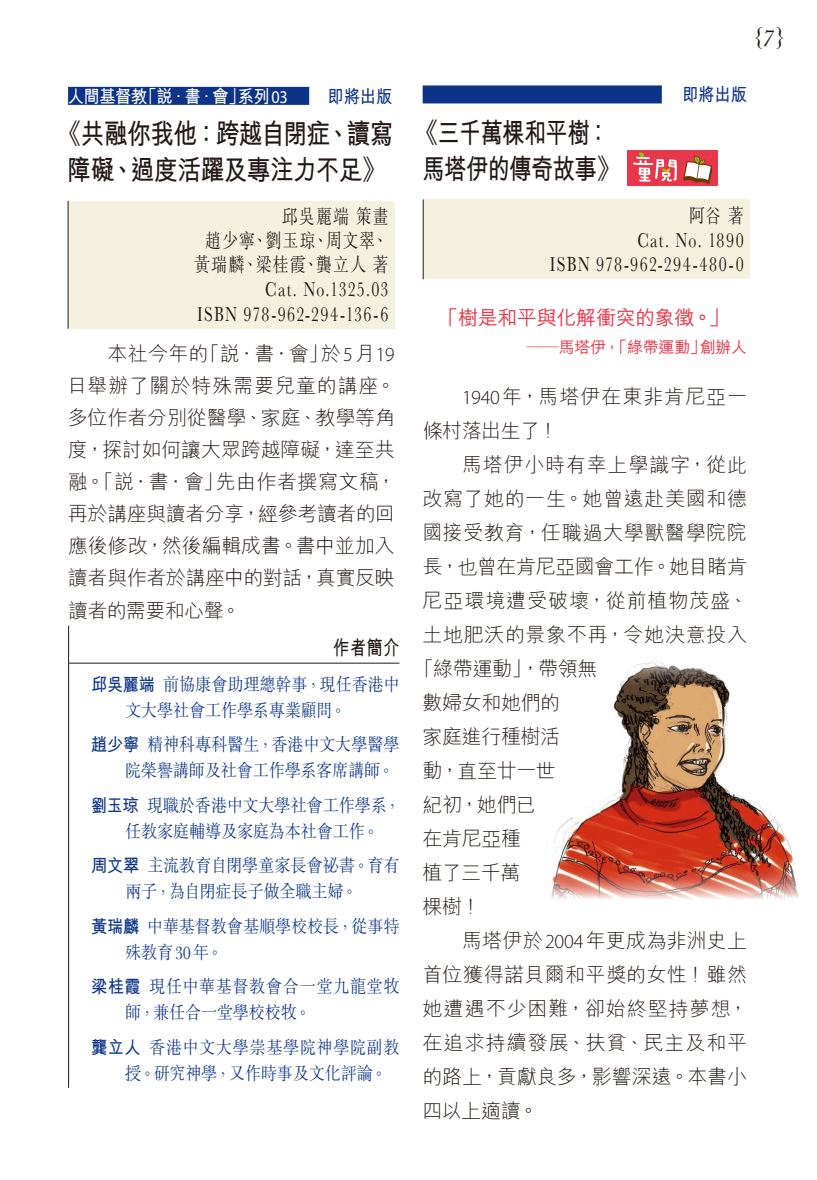
<style>
.page{position:relative;width:817px;height:1180px;background:#fff}
.page>*{position:absolute;margin:0;border:0;box-sizing:border-box;transform-origin:0 0}
.t1{font:700 28px/36px "M Hei HK";letter-spacing:-.03em;color:#221815;text-align:center;scale:.85 1}
.t2{font:italic 24px "Baskerville";color:#221815}
.t3{font:21px/24px "Baskerville";letter-spacing:.075em;color:#221815;text-align:right;scale:.76 1}
.t4{font:300 20px/32px "M Hei HK";letter-spacing:.01em;color:#221815;text-align:justify}
.t5{font:300 20px/34px "M Hei HK";letter-spacing:.04em;color:#221815}
.t6{font:300 20px/24px "M Sung HK";letter-spacing:.065em;color:#221815;text-align:right;scale:.8 1}
.t7{font:300 20px "M Hei HK";letter-spacing:.03em;color:#221815}
.t8{font:300 20px "M Hei HK";letter-spacing:.05em;color:#221815}
.t9{font:300 20px "M Hei HK";letter-spacing:-.02em;color:#221815}
.t10{font:300 20px "M Hei HK";letter-spacing:-.01em;color:#221815}
.t11{font:300 20px "M Hei HK";letter-spacing:.045em;color:#221815}
.t12{font:300 20px "M Hei HK";letter-spacing:.035em;color:#221815}
.t13{font:500 20px "M Hei HK";letter-spacing:-.015em;color:#e8374a}
.t14{font:300 20px "M Hei HK";letter-spacing:-.015em;color:#221815}
.t15{font:700 20px "M Hei HK";color:#221815;scale:.8 1}
.t16{font:300 18px/26px "M Sung HK";letter-spacing:-.01em;color:#0c3388;scale:.9 1}
.t17{font:300 18px/26px "M Sung HK";letter-spacing:.025em;color:#0c3388;scale:.9 1}
.t18{font:300 18px/26px "M Sung HK";letter-spacing:.03em;color:#0c3388;scale:.9 1}
.t19{font:700 18px "M Hei HK";letter-spacing:-.025em;color:#fff;scale:.9 1}
.t20{font:700 18px "M Hei HK";color:#0c3388;scale:.9 1}
.t21{font:500 16px "M Hei HK";letter-spacing:-.02em;color:#e8374a}
.s1{font-family:"Myriad Pro";font-weight:400}
.s2{font-family:"Myriad Pro"}
.s3{font-family:"M Hei HK";font-weight:700}
.s4{font-family:"Baskerville";font-weight:400;font-size:18.8px}
</style>
<div class="page">
<img style="left:551px;top:662px;width:248px;height:237px">
<div style="left:68px;top:87px;width:241px;height:18px;background:#0c3388"></div>
<div style="left:68px;top:201px;width:326px;height:128px;background:#f5f1df"></div>
<hr style="left:68px;top:201px;width:1px;height:128px;background:#221815">
<hr style="left:69px;top:662px;width:330px;height:1px;background:#221815">
<hr style="left:68px;top:625px;width:1px;height:38px;background:#221815">
<hr style="left:68px;top:663px;width:1px;height:424px;background:#221815">
<div style="left:422px;top:85px;width:239px;height:18px;background:#0c3388"></div>
<div style="left:423px;top:199px;width:326px;height:80px;background:#f5f1df"></div>
<hr style="left:422px;top:199px;width:1px;height:80px;background:#221815">
<div style="left:627px;top:150px;width:90px;height:36px;background:#e8374a"></div>
<svg style="left:633px;top:152px;width:43px;height:29px"></svg>
<svg style="left:683px;top:155px;width:29px;height:30px"></svg>
<p class="t19" style="left:68px;top:83px;width:246px">人間基督教「說．書．會」系列<span class="s1">03</span></p>
<p class="t20" style="left:327px;top:83px;width:74px">即將出版</p>
<h1 class="t1" style="left:57px;top:114px;width:396px">《共融你我他：跨越自閉症、讀寫障礙、過度活躍及專注力不足》</h1>
<p class="t6" style="left:194px;top:204px;width:244px">邱吳麗端策畫<br>趙少寧、劉玉琼、周文翠、黃瑞麟、梁桂霞、龔立人著</p>
<p class="t3" style="left:197px;top:277px;width:253px">Cat. No.1325.03<br>ISBN 978-962-294-136-6</p>
<p class="t4" style="left:67px;top:337px;width:330px;text-indent:40px">本社今年的「說．書．會」於<span class="s2">5</span>月<span class="s2">19</span>日舉辦了關於特殊需要兒童的講座。多位作者分別從醫學、家庭、教學等角度，探討如何讓大眾跨越障礙，達至共融。「說．書．會」先由作者撰寫文稿，再於講座與讀者分享，經參考讀者的回應後修改，然後編輯成書。書中並加入讀者與作者於講座中的對話，真實反映讀者的需要和心聲。</p>
<p class="t15" style="left:333px;top:633px;width:84px">作者簡介</p>
<p class="t16" style="left:125px;top:670px;width:306px;text-indent:-34px"><span class="s3">邱吳麗端</span>前協康會助理總幹事，現任香港中文大學社會工作學系專業顧問。</p>
<p class="t16" style="left:91px;top:730px;width:344px;text-align:right"><span class="s3">趙少寧</span>精神科專科醫生，香港中文大學醫學院榮譽講師及社會工作學系客席講師。</p>
<p class="t16" style="left:125px;top:791px;width:307px;text-indent:-34px"><span class="s3">劉玉琼</span>現職於香港中文大學社會工作學系，任教家庭輔導及家庭為本社會工作。</p>
<p class="t16" style="left:91px;top:851px;width:344px;text-align:center"><span class="s3">周文翠</span>主流教育自閉學童家長會祕書。育有兩子，為自閉症長子做全職主婦。</p>
<p class="t16" style="left:125px;top:912px;width:306px;text-indent:-34px"><span class="s3">黃瑞麟</span>中華基督教會基順學校校長，從事特殊教育<span class="s4">30</span>年。</p>
<p class="t18" style="left:125px;top:972px;width:306px;text-indent:-34px"><span class="s3">梁桂霞</span>現任中華基督教會合一堂九龍堂牧師，兼任合一堂學校校牧。</p>
<p class="t17" style="left:125px;top:1033px;width:306px;text-indent:-34px"><span class="s3">龔立人</span>香港中文大學崇基學院神學院副教授。研究神學，又作時事及文化評論。</p>
<p class="t2" style="left:752px;top:21px;width:34px">{7}</p>
<h1 class="t1" style="left:414px;top:112px;width:244px;text-align:left">《三千萬棵和平樹：馬塔伊的傳奇故事》</h1>
<p class="t20" style="left:682px;top:81px;width:73px">即將出版</p>
<p class="t6" style="left:689px;top:203px;width:70px">阿谷著</p>
<p class="t3" style="left:549px;top:228px;width:257px">Cat. No. 1890<br>ISBN 978-962-294-480-0</p>
<p class="t13" style="left:438px;top:303px;width:292px">「樹是和平與化解衝突的象徵。」</p>
<p class="t21" style="left:526px;top:335px;width:222px">──馬塔伊，「綠帶運動」創辦人</p>
<p class="t5" style="left:422px;top:379px;width:326px;text-indent:40px"><span class="s2">1940</span>年，馬塔伊在東非肯尼亞一條村落出生了！</p>
<p class="t5" style="left:462px;top:447px;width:286px">馬塔伊小時有幸上學識字，從此</p>
<p class="t7" style="left:422px;top:484px;width:326px">改寫了她的一生。她曾遠赴美國和德</p>
<p class="t7" style="left:422px;top:518px;width:326px">國接受教育，任職過大學獸醫學院院</p>
<p class="t9" style="left:422px;top:552px;width:326px">長，也曾在肯尼亞國會工作。她目睹肯</p>
<p class="t11" style="left:422px;top:586px;width:327px">尼亞環境遭受破壞，從前植物茂盛、</p>
<p class="t12" style="left:422px;top:620px;width:326px">土地肥沃的景象不再，令她決意投入</p>
<p class="t4" style="left:413px;top:652px;width:185px">「綠帶運動」，帶領無</p>
<p class="t9" style="left:422px;top:688px;width:139px">數婦女和她們的</p>
<p class="t14" style="left:422px;top:722px;width:140px">家庭進行種樹活</p>
<p class="t4" style="left:422px;top:754px;width:135px">動，直至廿一世</p>
<p class="t4" style="left:422px;top:788px;width:115px">紀初，她們已</p>
<p class="t4" style="left:422px;top:822px;width:100px">在肯尼亞種</p>
<p class="t4" style="left:422px;top:856px;width:99px">植了三千萬</p>
<p class="t4" style="left:422px;top:890px;width:60px">棵樹！</p>
<p class="t4" style="left:462px;top:924px;width:286px">馬塔伊於<span class="s2">2004</span>年更成為非洲史上</p>
<p class="t4" style="left:422px;top:958px;width:326px">首位獲得諾貝爾和平獎的女性！雖然</p>
<p class="t8" style="left:422px;top:994px;width:327px">她遭遇不少困難，卻始終堅持夢想，</p>
<p class="t8" style="left:422px;top:1028px;width:326px">在追求持續發展、扶貧、民主及和平</p>
<p class="t10" style="left:422px;top:1062px;width:326px">的路上，貢獻良多，影響深遠。本書小</p>
<p class="t4" style="left:422px;top:1094px;width:118px">四以上適讀。</p>
</div>
